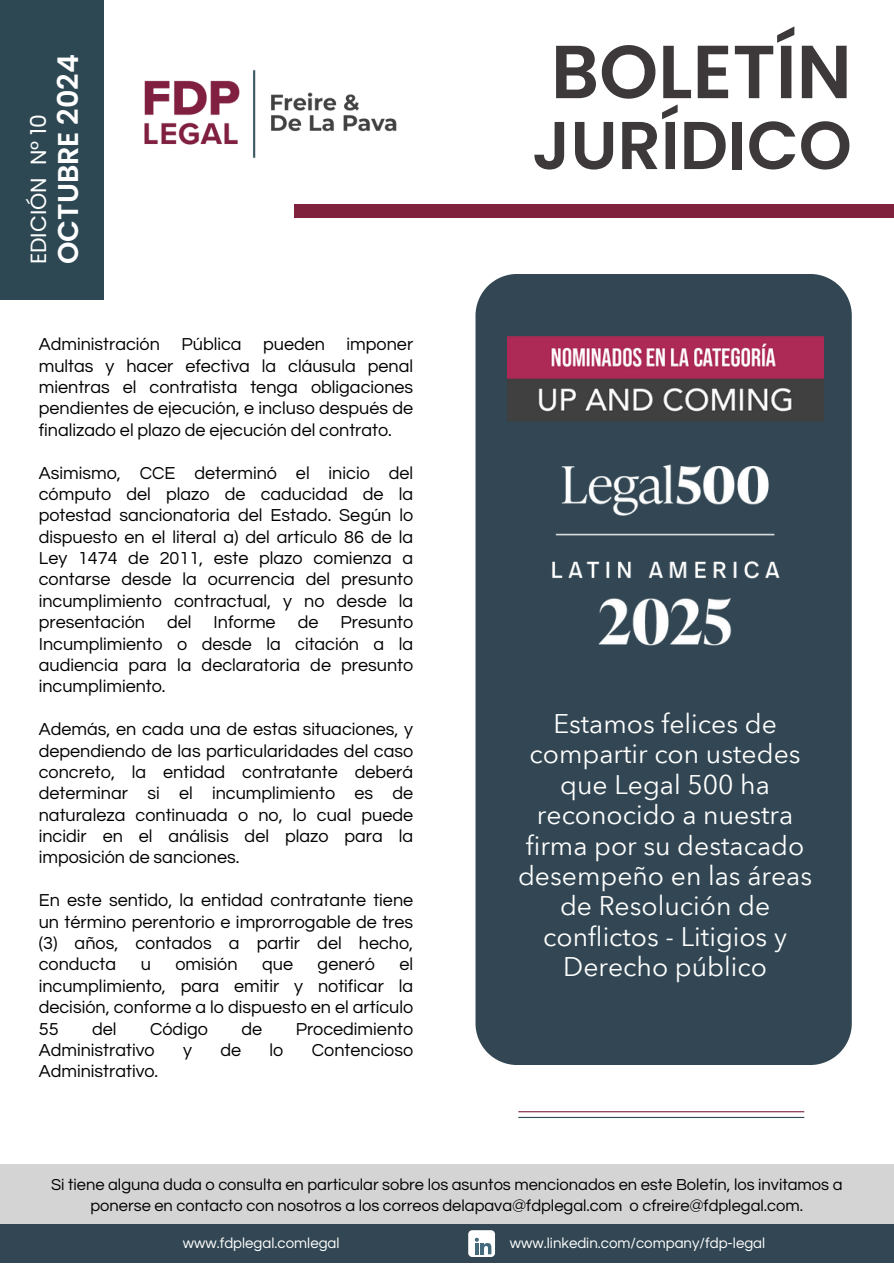
<style>
.page{position:relative;width:894px;height:1264px;background:#fff}
.page>*{position:absolute;margin:0;border:0;box-sizing:border-box;transform-origin:0 0}
.t1{font:600 75px "Poppins";color:#3d393a}
.t2{font:600 67.5px "Poppins";color:#3d393a}
.t3{font:600 28.65px "Poppins";color:#fff}
.t4{font:26.55px/30.3px "Avenir Next Thai Modern";color:#fff;text-align:center}
.t5{font:21.9px "Poppins";color:#fff}
.t6{font:18px/21.3px "Questrial";color:#000;text-align:justify}
.t7{font:16.5px/21.3px "Questrial";color:#000;text-align:center}
.t8{font:15px "Questrial";color:#fff}
</style>
<div class="page">
<div style="left:294px;top:204px;width:599px;height:14px;background:#80213e"></div>
<div style="left:0;top:1164px;width:893px;height:92px;background:#d4d4d4"></div>
<hr style="left:518px;top:1111px;width:286px;height:1px;background:#80213e">
<hr style="left:518px;top:1116px;width:286px;height:1px;background:#324753">
<div style="left:0;top:1224px;width:893px;height:38px;background:#324753"></div>
<div style="left:468px;top:1230px;width:27px;height:26px;background:#fff;border-radius:4px"></div>
<svg style="left:474px;top:1237px;width:17px;height:17px"></svg>
<div style="left:0;top:0;width:103px;height:300px;background:#2d4853"></div>
<img style="left:144px;top:70px;width:253px;height:88px">
<div style="left:475px;top:274px;width:376px;height:790px;background:#324753"></div>
<img style="left:507px;top:336px;width:316px;height:97px">
<img style="left:522px;top:433px;width:285px;height:240px">
<p class="t5" style="left:23px;top:264px;width:151px;rotate:-90deg">EDICIÓN N° 10</p>
<p class="t3" style="left:48px;top:264px;width:211px;rotate:-90deg">OCTUBRE 2024</p>
<h3 class="t6" style="left:39px;top:334px;width:376px">Administración Pública pueden imponer multas y hacer efectiva la cláusula penal mientras el contratista tenga obligaciones pendientes de ejecución, e incluso después de finalizado el plazo de ejecución del contrato.</h3>
<h5 class="t6" style="left:39px;top:462px;width:376px">Asimismo, CCE determinó el inicio del cómputo del plazo de caducidad de la potestad sancionatoria del Estado. Según lo dispuesto en el literal a) del artículo 86 de la Ley 1474 de 2011, este plazo comienza a contarse desde la ocurrencia del presunto incumplimiento contractual, y no desde la presentación del Informe de Presunto Incumplimiento o desde la citación a la audiencia para la declaratoria de presunto incumplimiento.</h5>
<h5 class="t6" style="left:39px;top:719px;width:376px">Además, en cada una de estas situaciones, y dependiendo de las particularidades del caso concreto, la entidad contratante deberá determinar si el incumplimiento es de naturaleza continuada o no, lo cual puede incidir en el análisis del plazo para la imposición de sanciones.</h5>
<h5 class="t6" style="left:39px;top:890px;width:376px">En este sentido, la entidad contratante tiene un término perentorio e improrrogable de tres (3) años, contados a partir del hecho, conducta</h5>
<h5 class="t6" style="left:39px;top:954px;width:376px;text-indent:360px">el incumplimiento, para emitir y notificar la decisión, conforme a lo dispuesto en el artículo 55</h5>
<h5 class="t6" style="left:141px;top:954px;width:12px">u</h5>
<h5 class="t6" style="left:175px;top:954px;width:64px">omisión</h5>
<h5 class="t6" style="left:262px;top:954px;width:32px">que</h5>
<h5 class="t6" style="left:317px;top:954px;width:59px">generó</h5>
<h5 class="t6" style="left:92px;top:1018px;width:26px">del</h5>
<h5 class="t6" style="left:150px;top:1018px;width:59px">Código</h5>
<h5 class="t6" style="left:241px;top:1018px;width:22px">de</h5>
<h5 class="t6" style="left:295px;top:1018px;width:119px">Procedimiento</h5>
<h5 class="t6" style="left:39px;top:1039px;width:117px">Administrativo</h5>
<h5 class="t6" style="left:183px;top:1039px;width:10px">y</h5>
<h5 class="t6" style="left:220px;top:1039px;width:22px">de</h5>
<h5 class="t6" style="left:269px;top:1039px;width:15px">lo</h5>
<h5 class="t6" style="left:312px;top:1039px;width:103px">Contencioso</h5>
<h5 class="t6" style="left:39px;top:1061px;width:121px">Administrativo.</h5>
<p class="t1" style="left:550px;top:19px;width:302px">BOLETÍN</p>
<p class="t2" style="left:532px;top:98px;width:321px">JURÍDICO</p>
<h2 class="t4" style="left:518px;top:707px;width:296px">Estamos felices de compartir con ustedes que Legal 500 ha reconocido a nuestra firma por su destacado desempeño en las áreas de Resolución de conflictos - Litigios y<br>Derecho público</h2>
<p class="t7" style="left:51px;top:1174px;width:792px">Si tiene alguna duda o consulta en particular sobre los asuntos mencionados en este Boletín, los invitamos a ponerse en contacto con nosotros a los correos delapava@fdplegal.com o cfreire@fdplegal.com.</p>
<h5 class="t8" style="left:183px;top:1235px;width:158px">www.fdplegal.comlegal</h5>
<h5 class="t8" style="left:509px;top:1235px;width:257px">www.linkedin.com/company/fdp-legal</h5>
</div>
